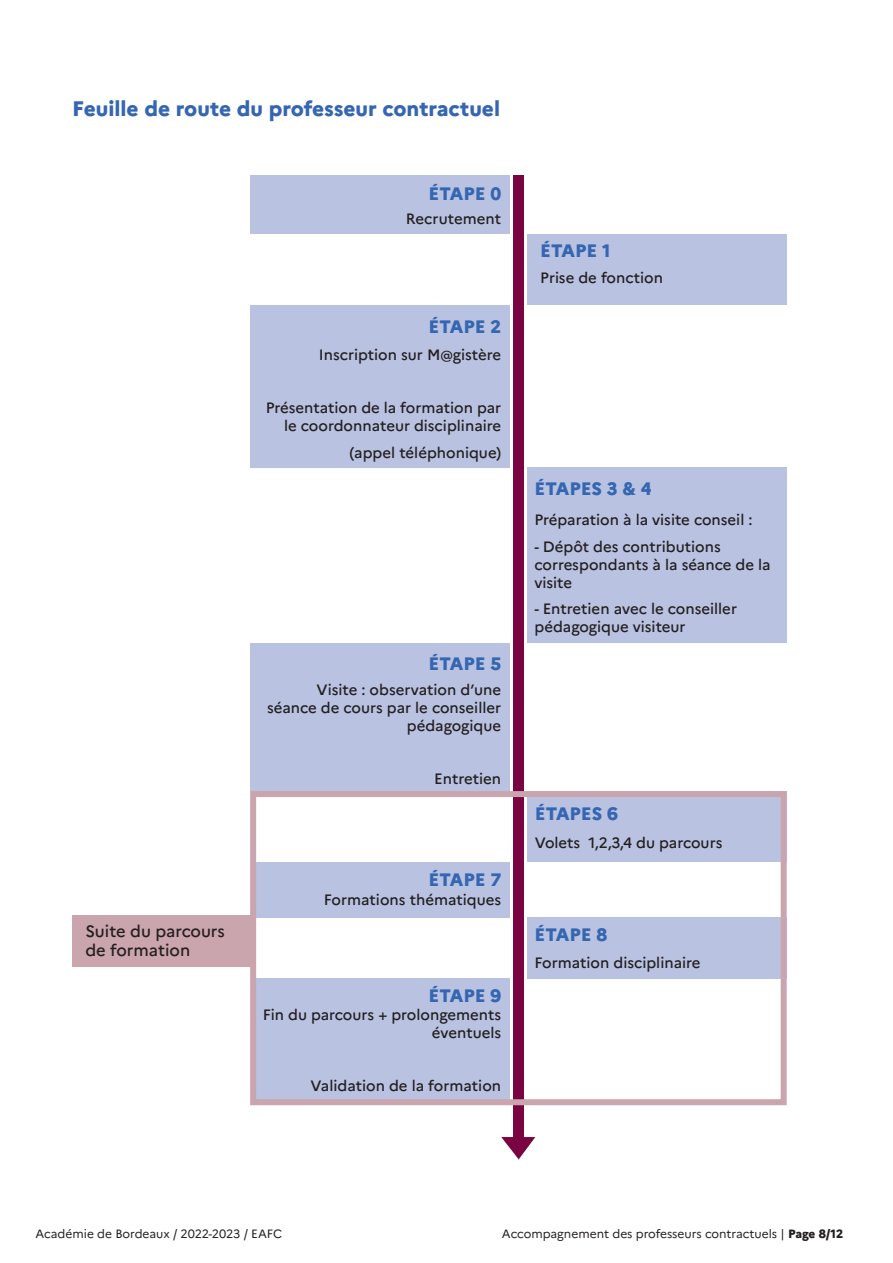
<style>
.page{position:relative;width:893px;height:1263px;background:#fff}
.page>*{position:absolute;margin:0;border:0;box-sizing:border-box;transform-origin:0 0}
.t1{font:800 21px "Marianne";color:#3566b1}
.t2{font:800 18px "Marianne";color:#3566b1}
.t3{font:500 16.5px/19.8px "Marianne";color:#231f20}
.t4{font:500 15px/18px "Marianne";color:#231f20;text-align:right}
.t5{font:12px "Marianne";color:#231f20}
.s1{font-weight:800}
</style>
<div class="page">
<div style="left:72px;top:915px;width:180px;height:51px;background:#cba5ae"></div>
<div style="left:250px;top:175px;width:260px;height:59px;background:#bac2e1"></div>
<div style="left:527px;top:234px;width:260px;height:71px;background:#bac2e1"></div>
<div style="left:513px;top:175px;width:10px;height:964px;background:#7a0441"></div>
<div style="left:250px;top:305px;width:260px;height:162px;background:#bac2e1"></div>
<div style="left:526px;top:467px;width:260px;height:176px;background:#bac2e1"></div>
<div style="left:250px;top:643px;width:260px;height:148px;background:#bac2e1"></div>
<div style="left:251px;top:862px;width:259px;height:55px;background:#bac2e1"></div>
<div style="left:526px;top:791px;width:260px;height:71px;background:#bac2e1"></div>
<div style="left:526px;top:917px;width:260px;height:61px;background:#bac2e1"></div>
<div style="left:251px;top:978px;width:259px;height:122px;background:#bac2e1"></div>
<svg style="left:501px;top:1137px;width:34px;height:23px"></svg>
<div style="left:250px;top:791px;width:537px;height:314px;border:6px solid #cba5ae"></div>
<h1 class="t1" style="left:72px;top:92px;width:429px">Feuille de route du professeur contractuel</h1>
<p class="t3" style="left:85px;top:919px;width:141px">Suite du parcours de formation</p>
<p class="t2" style="left:428px;top:180px;width:74px">ÉTAPE 0</p>
<p class="t4" style="left:406px;top:208px;width:97px">Recrutement</p>
<p class="t2" style="left:428px;top:313px;width:74px">ÉTAPE 2</p>
<p class="t4" style="left:319px;top:345px;width:184px">Inscription sur M@gistère</p>
<p class="t4" style="left:266px;top:398px;width:237px">Présentation de la formation par le coordonnateur disciplinaire</p>
<p class="t4" style="left:350px;top:442px;width:153px">(appel téléphonique)</p>
<p class="t2" style="left:428px;top:650px;width:74px">ÉTAPE 5</p>
<p class="t4" style="left:267px;top:679px;width:236px">Visite : observation d’une séance de cours par le conseiller pédagogique</p>
<p class="t4" style="left:434px;top:768px;width:68px">Entretien</p>
<p class="t2" style="left:428px;top:866px;width:74px">ÉTAPE 7</p>
<p class="t4" style="left:324px;top:889px;width:179px">Formations thématiques</p>
<p class="t2" style="left:428px;top:981px;width:74px">ÉTAPE 9</p>
<p class="t4" style="left:263px;top:1004px;width:240px">Fin du parcours + prolongements éventuels</p>
<p class="t4" style="left:311px;top:1075px;width:192px">Validation de la formation</p>
<p class="t2" style="left:540px;top:237px;width:72px">ÉTAPE 1</p>
<p class="t4" style="left:540px;top:268px;width:124px">Prise de fonction</p>
<p class="t2" style="left:534px;top:475px;width:119px">ÉTAPES 3 &amp; 4</p>
<p class="t4" style="left:534px;top:510px;width:220px">Préparation à la visite conseil :</p>
<p class="t4" style="left:534px;top:536px;width:238px;text-align:left">- Dépôt des contributions correspondants à la séance de la visite</p>
<p class="t4" style="left:534px;top:599px;width:204px;text-align:left">- Entretien avec le conseiller pédagogique visiteur</p>
<p class="t2" style="left:535px;top:800px;width:85px">ÉTAPES 6</p>
<p class="t4" style="left:535px;top:832px;width:189px">Volets 1,2,3,4 du parcours</p>
<p class="t2" style="left:534px;top:921px;width:74px">ÉTAPE 8</p>
<p class="t4" style="left:534px;top:952px;width:168px">Formation disciplinaire</p>
<p class="t5" style="left:35px;top:1224px;width:248px">Académie de Bordeaux / 2022-2023 / EAFC</p>
<p class="t5" style="left:502px;top:1224px;width:343px">Accompagnement des professeurs contractuels | <span class="s1">Page 8/12</span></p>
</div>
